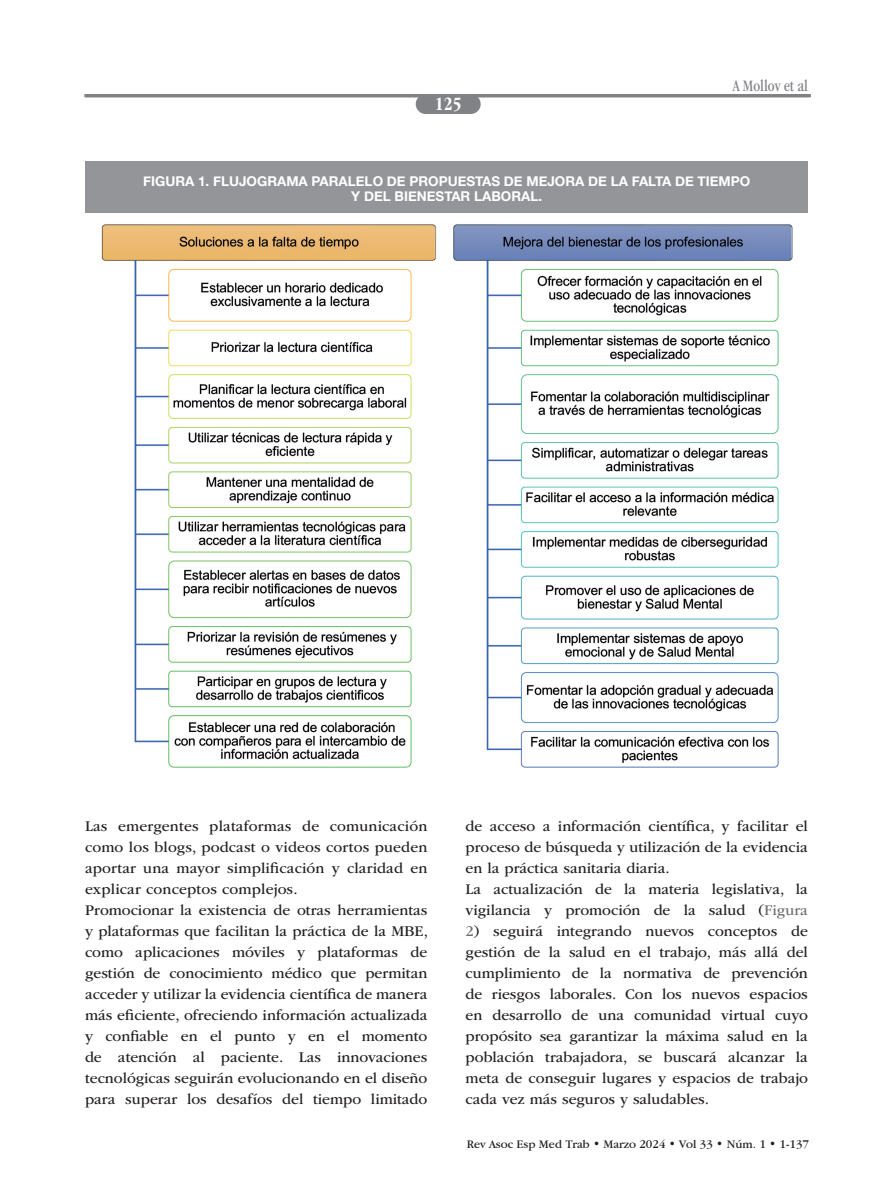
<style>
.page{position:relative;width:893px;height:1191px;background:#fff}
.page>*{position:absolute;margin:0;border:0;box-sizing:border-box;transform-origin:0 0}
.t1{font:700 condensed 19.5px "ITC Garamond Std";color:#fff}
.t2{font:condensed 16.5px "ITC Garamond Std";color:#808285}
.texto_general{font:15.45px/21px "ITC Garamond Std";color:#231f20;text-align:justify}
.titulo_figuras{font:700 13.5px/15px "Helvetica Neue";color:#fff;text-align:center}
.t3{font:12px "Garamond IT Cby BT";color:#231f20}
.s1{color:#6c6d70}
</style>
<div class="page">
<div style="left:416px;top:94px;width:65px;height:20px;background:#808285;border-radius:10px"></div>
<hr style="left:86px;top:94px;width:722px;height:3px;background:#808285">
<img style="left:101px;top:224px;width:692px;height:544px">
<div style="left:85px;top:162px;width:723px;height:51px;background:#939598"></div>
<p class="t1" style="left:435px;top:93px;width:28px">125</p>
<p class="t2" style="left:733px;top:76px;width:77px">A Mollov et al</p>
<p class="titulo_figuras" style="left:143px;top:174px;width:609px">FIGURA 1. FLUJOGRAMA PARALELO DE PROPUESTAS DE MEJORA DE LA FALTA DE TIEMPO<br>Y DEL BIENESTAR LABORAL.</p>
<p class="texto_general" style="left:85px;top:816px;width:344px">Las emergentes plataformas de comunicación como los blogs, podcast o videos cortos pueden aportar una mayor simplificación y claridad en explicar conceptos complejos.</p>
<p class="texto_general" style="left:85px;top:900px;width:344px">Promocionar la existencia de otras herramientas y plataformas que facilitan la práctica de la MBE, como aplicaciones móviles y plataformas de gestión de conocimiento médico que permitan acceder y utilizar la evidencia científica de manera más eficiente, ofreciendo información actualizada y confiable en el punto y en el momento de atención al paciente. Las innovaciones tecnológicas seguirán evolucionando en el diseño para superar los desafíos del tiempo limitado</p>
<p class="texto_general" style="left:466px;top:816px;width:344px">de acceso a información científica, y facilitar el proceso de búsqueda y utilización de la evidencia en la práctica sanitaria diaria.</p>
<p class="texto_general" style="left:466px;top:879px;width:344px">La actualización de la materia legislativa, la vigilancia y promoción de la salud (<span class="s1">Figura</span></p>
<p class="texto_general" style="left:466px;top:921px;width:344px"><span class="s1">2</span>) seguirá integrando nuevos conceptos de gestión de la salud en el trabajo, más allá del cumplimiento de la normativa de prevención de riesgos laborales. Con los nuevos espacios en desarrollo de una comunidad virtual cuyo propósito sea garantizar la máxima salud en la población trabajadora, se buscará alcanzar la meta de conseguir lugares y espacios de trabajo cada vez más seguros y saludables.</p>
<p class="t3" style="left:467px;top:1136px;width:344px">Rev Asoc Esp Med Trab • Marzo 2024 • Vol 33 • Núm. 1 • 1-137</p>
</div>
